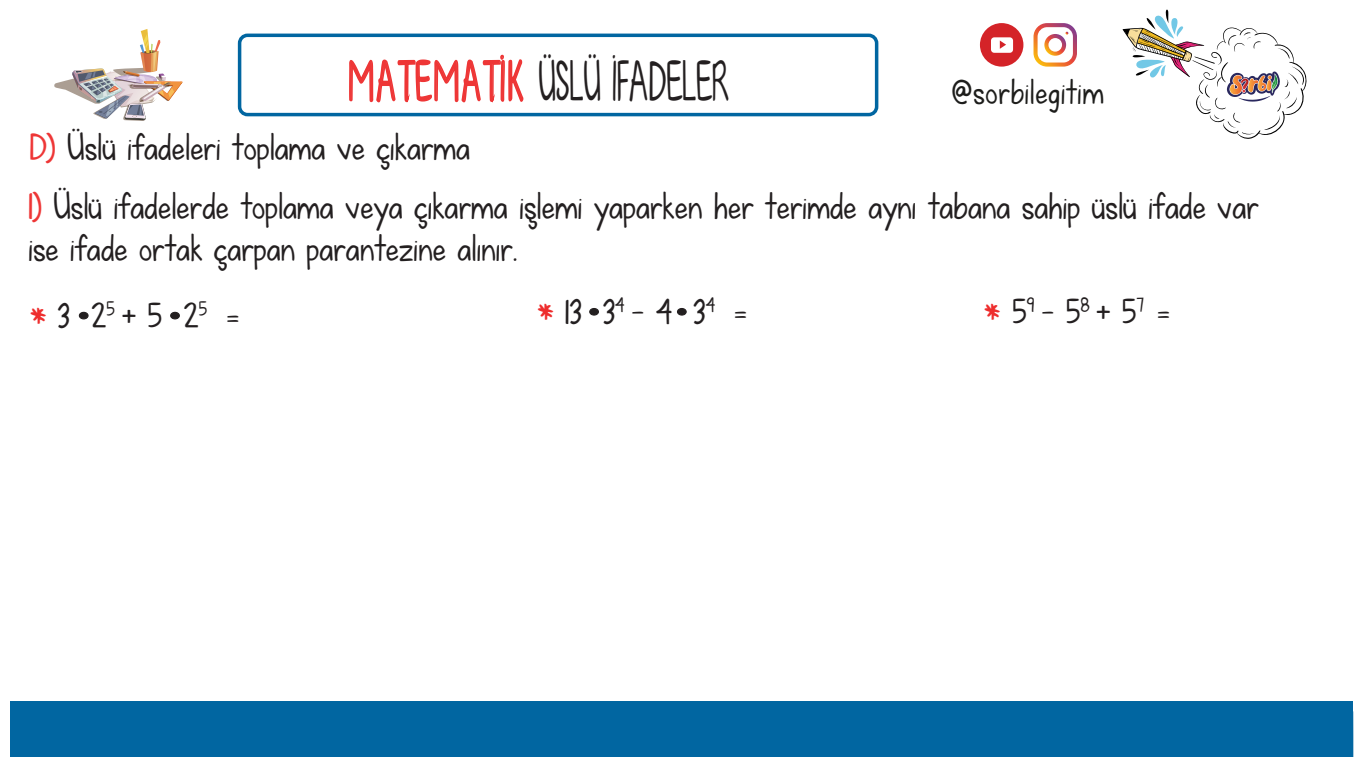
<style>
.page{position:relative;width:1361px;height:766px;background:#fff}
.page>*{position:absolute;margin:0;border:0;box-sizing:border-box;transform-origin:0 0}
.t1{font:56px "KG Fall For You";color:#231f20;scale:.67 1}
.t2{font:37.5px/42.5px "KG Fall For You";color:#231f20}
.t3{font:35px "KG Fall For You";color:#231f20}
.t4{font:34.98px "KG Fall For You";letter-spacing:.02em;color:#1d1d1b}
.s1{color:#ee3636}
.s2{color:#ee2d2d}
</style>
<div class="page">
<svg style="left:1122px;top:9px;width:184px;height:130px"></svg>
<svg style="left:1033px;top:23px;width:44px;height:44px"></svg>
<div style="left:980px;top:23px;width:43px;height:44px;background:#d42328;border-radius:50%"></div>
<svg style="left:991px;top:37px;width:22px;height:16px"></svg>
<div style="left:238px;top:34px;width:640px;height:82px;border:3px solid #0166a1;border-radius:8px"></div>
<img style="left:54px;top:29px;width:128px;height:92px">
<div style="left:10px;top:700px;width:1343px;height:56px;background:#0166a1"></div>
<div style="left:171px;top:312px;width:8px;height:7px;background:#231f20;border-radius:50%"></div>
<div style="left:170px;top:312px;width:10px;height:7px;border:1px solid #231f20;border-radius:50%"></div>
<div style="left:79px;top:312px;width:9px;height:7px;background:#231f20;border-radius:50%"></div>
<div style="left:79px;top:312px;width:10px;height:7px;border:1px solid #231f20;border-radius:50%"></div>
<div style="left:590px;top:308px;width:8px;height:7px;background:#231f20;border-radius:50%"></div>
<div style="left:589px;top:308px;width:10px;height:7px;border:1px solid #231f20;border-radius:50%"></div>
<div style="left:677px;top:308px;width:9px;height:7px;background:#231f20;border-radius:50%"></div>
<div style="left:677px;top:308px;width:10px;height:7px;border:1px solid #231f20;border-radius:50%"></div>
<h1 class="t1" style="left:349px;top:47px;width:569px"><span class="s1">MATEMATİK</span> ÜSLÜ İFADELER</h1>
<p class="t4" style="left:952px;top:70px;width:153px">@sorbilegitim</p>
<p class="t2" style="left:28px;top:127px;width:443px"><span class="s1">D)</span> Üslü ifadeleri toplama ve çıkarma</p>
<p class="t2" style="left:28px;top:185px;width:1232px"><span class="s1">1)</span> Üslü ifadelerde toplama veya çıkarma işlemi yaparken her terimde aynı tabana sahip üslü ifade var ise ifade ortak çarpan parantezine alınır.</p>
<p class="t3" style="left:28px;top:294px;width:214px"><span class="s2">*</span> 3 2<sup>5</sup> + 5 2<sup>5</sup> =</p>
<p class="t3" style="left:982px;top:290px;width:190px"><span class="s2">*</span> 5<sup>9</sup> - 5<sup>8</sup> + 5<sup>7</sup> =</p>
<p class="t3" style="left:536px;top:290px;width:214px"><span class="s2">*</span> 13 3<sup>4</sup> - 4 3<sup>4</sup> =</p>
</div>
